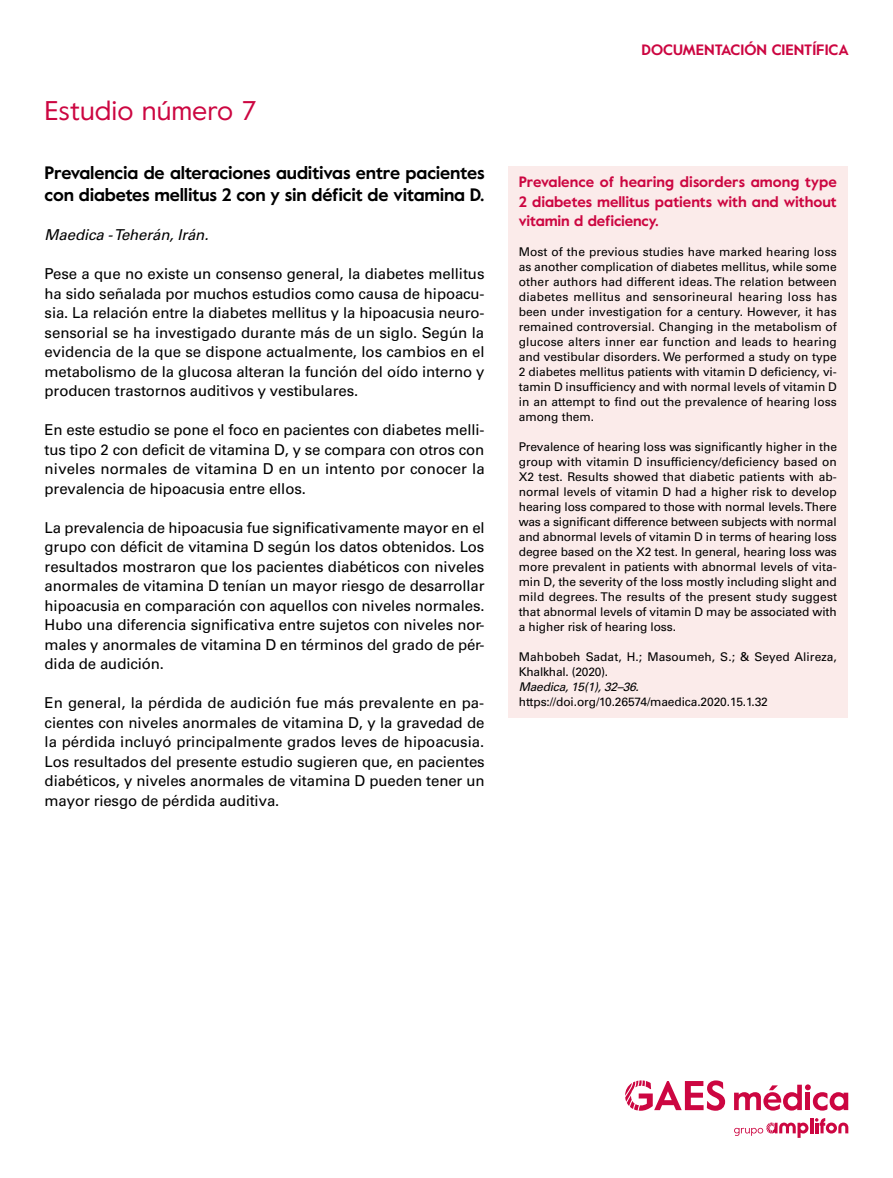
<style>
.page{position:relative;width:893px;height:1178px;background:#fff}
.page>*{position:absolute;margin:0;border:0;box-sizing:border-box;transform-origin:0 0}
.t1{font:27px "Value";color:#cc0641}
.t2{font:700 18px/22.5px "Value";letter-spacing:-.01em;color:#000}
.t3{font:15px/19.5px "Univers LT Std";letter-spacing:-.01em;color:#000;text-align:justify}
.t4{font:700 15px/19.5px "Value";letter-spacing:-.005em;color:#cc0641;text-align:justify}
.t5{font:italic 15px "Univers LT Std";letter-spacing:-.01em;color:#000}
.t6{font:12px/15px "Univers LT Std";letter-spacing:-.01em;color:#000;text-align:justify}
.t7{font:italic 12px "Univers LT Std";letter-spacing:-.02em;color:#000}
</style>
<div class="page">
<svg style="left:625px;top:1080px;width:100px;height:31px"></svg>
<svg style="left:734px;top:1084px;width:114px;height:26px"></svg>
<hr style="left:810px;top:1118px;width:3px;height:15px;background:#cc0641">
<svg style="left:815px;top:1118px;width:33px;height:15px"></svg>
<svg style="left:734px;top:1122px;width:74px;height:16px"></svg>
<div style="left:508px;top:166px;width:339px;height:552px;background:#fbebea"></div>
<h1 class="t1" style="left:45px;top:92px;width:213px">Estudio número 7</h1>
<h2 class="t2" style="left:45px;top:161px;width:441px">Prevalencia de alteraciones auditivas entre pacientes con diabetes mellitus 2 con y sin déficit de vitamina D.</h2>
<p class="t5" style="left:45px;top:226px;width:165px">Maedica - Teherán, Irán.</p>
<p class="t3" style="left:45px;top:264px;width:442px">Pese a que no existe un consenso general, la diabetes mellitus ha sido señalada por muchos estudios como causa de hipoacu&shy;sia. La relación entre la diabetes mellitus y la hipoacusia neuro&shy;sensorial se ha investigado durante más de un siglo. Según la evidencia de la que se dispone actualmente, los cambios en el metabolismo de la glucosa alteran la función del oído interno y producen trastornos auditivos y vestibulares.</p>
<p class="t3" style="left:45px;top:420px;width:442px">En este estudio se pone el foco en pacientes con diabetes melli&shy;tus tipo 2 con deficit de vitamina D, y se compara con otros con niveles normales de vitamina D en un intento por conocer la prevalencia de hipoacusia entre ellos.</p>
<p class="t3" style="left:45px;top:518px;width:441px">La prevalencia de hipoacusia fue significativamente mayor en el grupo con déficit de vitamina D según los datos obtenidos. Los resultados mostraron que los pacientes diabéticos con niveles anormales de vitamina D tenían un mayor riesgo de desarrollar hipoacusia en comparación con aquellos con niveles normales.<br>Hubo una diferencia significativa entre sujetos con niveles nor&shy;males y anormales de vitamina D en términos del grado de pér&shy;dida de audición.</p>
<p class="t3" style="left:45px;top:693px;width:442px">En general, la pérdida de audición fue más prevalente en pa&shy;cientes con niveles anormales de vitamina D, y la gravedad de la pérdida incluyó principalmente grados leves de hipoacusia.<br>Los resultados del presente estudio sugieren que, en pacientes diabéticos, y niveles anormales de vitamina D pueden tener un mayor riesgo de pérdida auditiva.</p>
<p class="t4" style="left:642px;top:40px;width:209px">DOCUMENTACIÓN CIENTÍFICA</p>
<p class="t4" style="left:519px;top:172px;width:320px">Prevalence of hearing disorders among type 2 diabetes mellitus patients with and without vitamin d deficiency.</p>
<p class="t6" style="left:519px;top:245px;width:320px">Most of the previous studies have marked hearing loss as another complication of diabetes mellitus, while some other authors had different ideas. The relation between diabetes mellitus and sensorineural hearing loss has been under investigation for a century. However, it has remained controversial. Changing in the metabolism of glucose alters inner ear function and leads to hearing and vestibular disorders. We performed a study on type 2 diabetes mellitus patients with vitamin D deficiency, vi&shy;tamin D insufficiency and with normal levels of vitamin D in an attempt to find out the prevalence of hearing loss among them.</p>
<p class="t6" style="left:519px;top:440px;width:320px">Prevalence of hearing loss was significantly higher in the group with vitamin D insufficiency/deficiency based on X2 test. Results showed that diabetic patients with ab&shy;normal levels of vitamin D had a higher risk to develop hearing loss compared to those with normal levels. There was a significant difference between subjects with normal and abnormal levels of vitamin D in terms of hearing loss degree based on the X2 test. In general, hearing loss was more prevalent in patients with abnormal levels of vita&shy;min D, the severity of the loss mostly including slight and mild degrees. The results of the present study suggest that abnormal levels of vitamin D may be associated with a higher risk of hearing loss.</p>
<p class="t6" style="left:519px;top:650px;width:320px">Mahbobeh Sadat, H.; Masoumeh, S.; &amp; Seyed Alireza,<br>Khalkhal. (2020).</p>
<p class="t7" style="left:519px;top:680px;width:122px">Maedica, 15(1), 32–36.</p>
<p class="t6" style="left:519px;top:695px;width:251px">https://doi.org/10.26574/maedica.2020.15.1.32</p>
</div>
